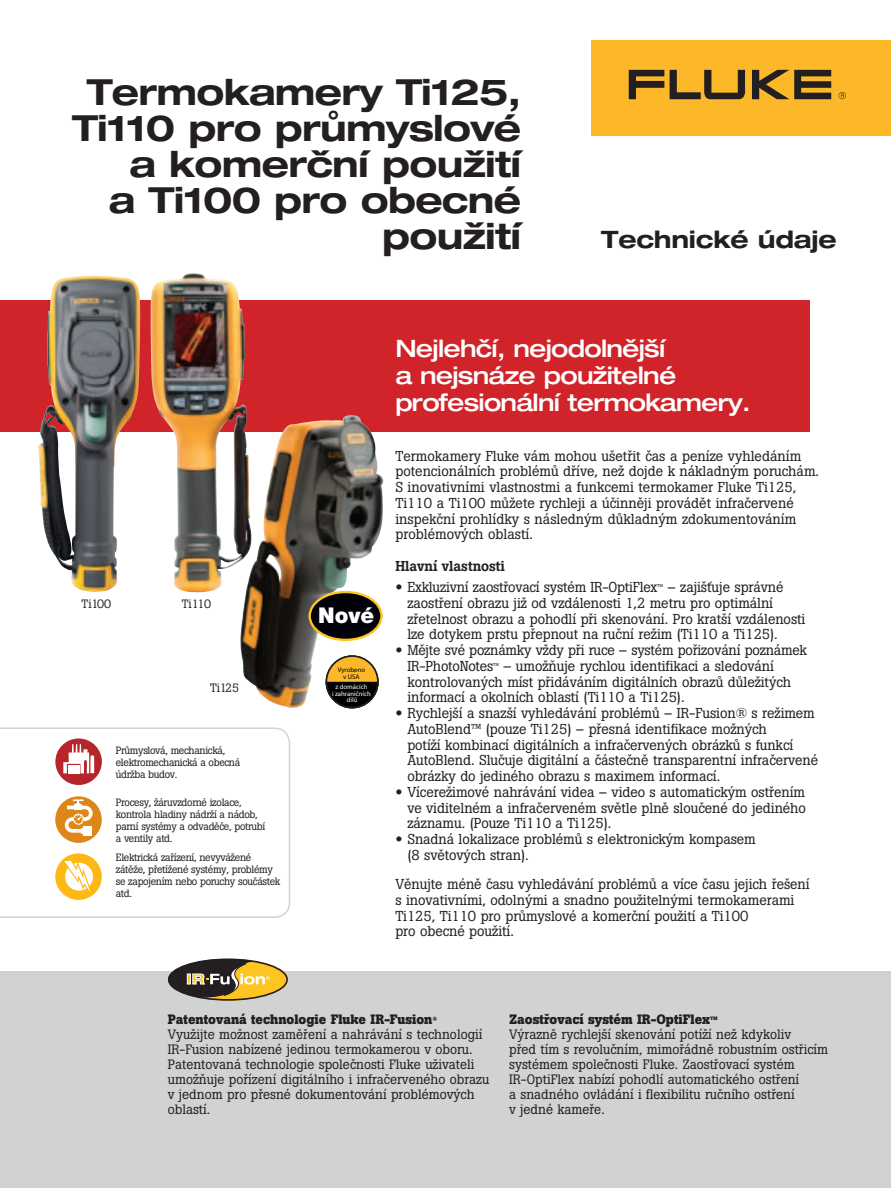
<style>
.page{position:relative;width:891px;height:1188px;background:#fff}
.page>*{position:absolute;margin:0;border:0;box-sizing:border-box;transform-origin:0 0}
.t1{font:700 expanded 36px/36px "Helvetica Neue LT Pro";letter-spacing:-.02em;color:#231f20;text-align:right}
.t2{font:500 expanded 24px/27px "Helvetica Neue LT Pro";letter-spacing:-.03em;color:#fff}
.t3{font:700 expanded 24px "Helvetica Neue LT Pro";letter-spacing:-.01em;color:#231f20}
.t4{font:900 21.75px "Helvetica Neue LT Pro";color:#fff}
.t5{font:14.25px/15.8px "Boton Pro";letter-spacing:-.005em;color:#231f20}
.t6{font:500 14.25px "Boton Pro";letter-spacing:-.005em;color:#231f20}
.t7{font:13.5px/15px "Boton Pro";color:#231f20}
.t8{font:12px "Boton Pro";letter-spacing:-.005em;color:#231f20}
.t9{font:10.5px/12px "Boton Pro";letter-spacing:-.03em;color:#231f20}
.t10{font:6.75px/6.8px "Myriad Pro";color:#fff;text-align:center}
.t11{font:6.75px/6.8px "Myriad Pro";color:#000;text-align:center}
.s1{font-family:"Helvetica Neue LT Std";font-weight:700;font-stretch:expanded}
.s2{font-size:8.25px}
.s3{font-weight:700}
.s4{font-weight:700;font-size:10.5px}
</style>
<div class="page">
<div style="left:0;top:300px;width:810px;height:132px;background:#d1232a"></div>
<div style="left:592px;top:40px;width:299px;height:96px;background:#fcb828"></div>
<svg style="left:629px;top:70px;width:35px;height:29px"></svg>
<svg style="left:752px;top:70px;width:79px;height:29px"></svg>
<svg style="left:670px;top:70px;width:75px;height:29px"></svg>
<svg style="left:839px;top:92px;width:7px;height:7px"></svg>
<svg style="left:0;top:728px;width:290px;height:190px"></svg>
<div style="left:55px;top:738px;width:47px;height:47px;background:#b72429;border-radius:50%"></div>
<svg style="left:63px;top:744px;width:31px;height:29px"></svg>
<div style="left:55px;top:796px;width:47px;height:47px;background:#df8619;border-radius:50%"></div>
<div style="left:84px;top:826px;width:8px;height:9px;background:#fff"></div>
<svg style="left:65px;top:799px;width:28px;height:34px"></svg>
<div style="left:55px;top:853px;width:47px;height:47px;background:#fcb814;border-radius:50%"></div>
<svg style="left:64px;top:861px;width:29px;height:32px"></svg>
<img style="left:151px;top:275px;width:96px;height:317px">
<img style="left:38px;top:276px;width:79px;height:316px">
<img style="left:240px;top:417px;width:143px;height:291px">
<div style="left:310px;top:592px;width:71px;height:48px;background:#010209;border-radius:50%"></div>
<div style="left:309px;top:591px;width:74px;height:50px;border:2px solid #fec422;border-radius:50%"></div>
<div style="left:326px;top:656px;width:52px;height:52px;background:#fcb828;border-radius:50%"></div>
<div style="left:326px;top:655px;width:53px;height:53px;border:2px solid #231f20;border-radius:50%"></div>
<svg style="left:325px;top:680px;width:55px;height:29px"></svg>
<div style="left:0;top:971px;width:891px;height:217px;background:#d1d2d4"></div>
<div style="left:168px;top:959px;width:119px;height:41px;background:#231f20;border-radius:50%"></div>
<svg style="left:187px;top:974px;width:4px;height:11px"></svg>
<div style="left:168px;top:958px;width:120px;height:43px;border:2px solid #231f20;border-radius:50%"></div>
<svg style="left:192px;top:961px;width:96px;height:39px"></svg>
<h1 class="t1" style="left:72px;top:73px;width:451px">Termokamery Ti125,<br>Ti110 pro průmyslové a komerční použití<br>a Ti100 pro obecné použití</h1>
<h2 class="t3" style="left:601px;top:224px;width:237px">Technické údaje</h2>
<p class="t8" style="left:82px;top:596px;width:31px">Ti100</p>
<p class="t8" style="left:182px;top:596px;width:31px">Ti110</p>
<p class="t8" style="left:210px;top:680px;width:31px">Ti125</p>
<p class="t9" style="left:116px;top:744px;width:126px">Průmyslová, mechanická, elektromechanická a obecná údržba budov.</p>
<p class="t9" style="left:116px;top:796px;width:151px">Procesy, žáruvzdorné izolace, kontrola hladiny nádrží a nádob, parní systémy a odvaděče, potrubí a ventily atd.</p>
<p class="t9" style="left:116px;top:852px;width:166px">Elektrická zařízení, nevyvážené zátěže, přetížené systémy, problémy se zapojením nebo poruchy součástek atd.</p>
<h3 class="t4" style="left:318px;top:602px;width:58px">Nové</h3>
<p class="t11" style="left:338px;top:667px;width:29px">Vyrobeno v USA</p>
<p class="t10" style="left:332px;top:683px;width:40px">z domácích<br>i zahraničních dílů</p>
<h2 class="t2" style="left:395px;top:334px;width:357px">Nejlehčí, nejodolnější<br>a nejsnáze použitelné profesionální termokamery.</h2>
<p class="t5" style="left:395px;top:448px;width:425px">Termokamery Fluke vám mohou ušetřit čas a peníze vyhledáním potencionálních problémů dříve, než dojde k nákladným poruchám.<br>S inovativními vlastnostmi a funkcemi termokamer Fluke Ti125, Ti110 a Ti100 můžete rychleji a účinněji provádět infračervené inspekční prohlídky s následným důkladným zdokumentováním problémových oblastí.</p>
<p class="t6" style="left:395px;top:557px;width:111px">Hlavní vlastnosti</p>
<p class="t5" style="left:407px;top:579px;width:400px;text-indent:-12px"><span class="s1">•</span> Exkluzivní zaostřovací systém IR-OptiFlex<span class="s2">™</span> – zajišťuje správné zaostření obrazu již od vzdálenosti 1,2 metru pro optimální zřetelnost obrazu a pohodlí při skenování. Pro kratší vzdálenosti lze dotykem prstu přepnout na ruční režim (Ti110 a Ti125).</p>
<p class="t5" style="left:407px;top:642px;width:401px;text-indent:-12px"><span class="s1">•</span> Mějte své poznámky vždy při ruce – systém pořizování poznámek IR-PhotoNotes<span class="s2">™</span> – umožňuje rychlou identifikaci a sledování kontrolovaných míst přidáváním digitálních obrazů důležitých informací a okolních oblastí (Ti110 a Ti125).</p>
<p class="t5" style="left:407px;top:705px;width:412px;text-indent:-12px"><span class="s1">•</span> Rychlejší a snazší vyhledávání problémů – IR-Fusion® s režimem AutoBlend™ (pouze Ti125) – přesná identifikace možných<br>potíží kombinací digitálních a infračervených obrázků s funkcí AutoBlend. Slučuje digitální a částečně transparentní infračervené obrázky do jediného obrazu s maximem informací.</p>
<p class="t5" style="left:407px;top:784px;width:400px;text-align:justify;text-indent:-12px"><span class="s1">•</span> Vícerežimové nahrávání videa – video s automatickým ostřením ve viditelném a infračerveném světle plně sloučené do jediného záznamu. (Pouze Ti110 a Ti125).</p>
<p class="t5" style="left:407px;top:831px;width:350px;text-indent:-12px"><span class="s1">•</span> Snadná lokalizace problémů s elektronickým kompasem (8 světových stran).</p>
<p class="t5" style="left:395px;top:876px;width:416px">Věnujte méně času vyhledávání problémů a více času jejich řešení s inovativními, odolnými a snadno použitelnými termokamerami Ti125, Ti110 pro průmyslové a komerční použití a Ti100<br>pro obecné použití.</p>
<p class="t7" style="left:168px;top:1012px;width:323px"><span class="s3">Patentovaná technologie Fluke IR-Fusion</span><sup>®<br></sup>Využijte možnost zaměření a nahrávání s technologií IR-Fusion nabízené jedinou termokamerou v oboru.<br>Patentovaná technologie společnosti Fluke uživateli umožňuje pořízení digitálního i infračerveného obrazu v jednom pro přesné dokumentování problémových oblastí.</p>
<p class="t7" style="left:509px;top:1012px;width:321px"><span class="s3">Zaostřovací systém IR-OptiFlex</span><span class="s4">™<br></span>Výrazně rychlejší skenování potíží než kdykoliv<br>před tím s revolučním, mimořádně robustním ostřicím systémem společnosti Fluke. Zaostřovací systém IR-OptiFlex nabízí pohodlí automatického ostření<br>a snadného ovládání i flexibilitu ručního ostření<br>v jedné kameře.</p>
</div>
